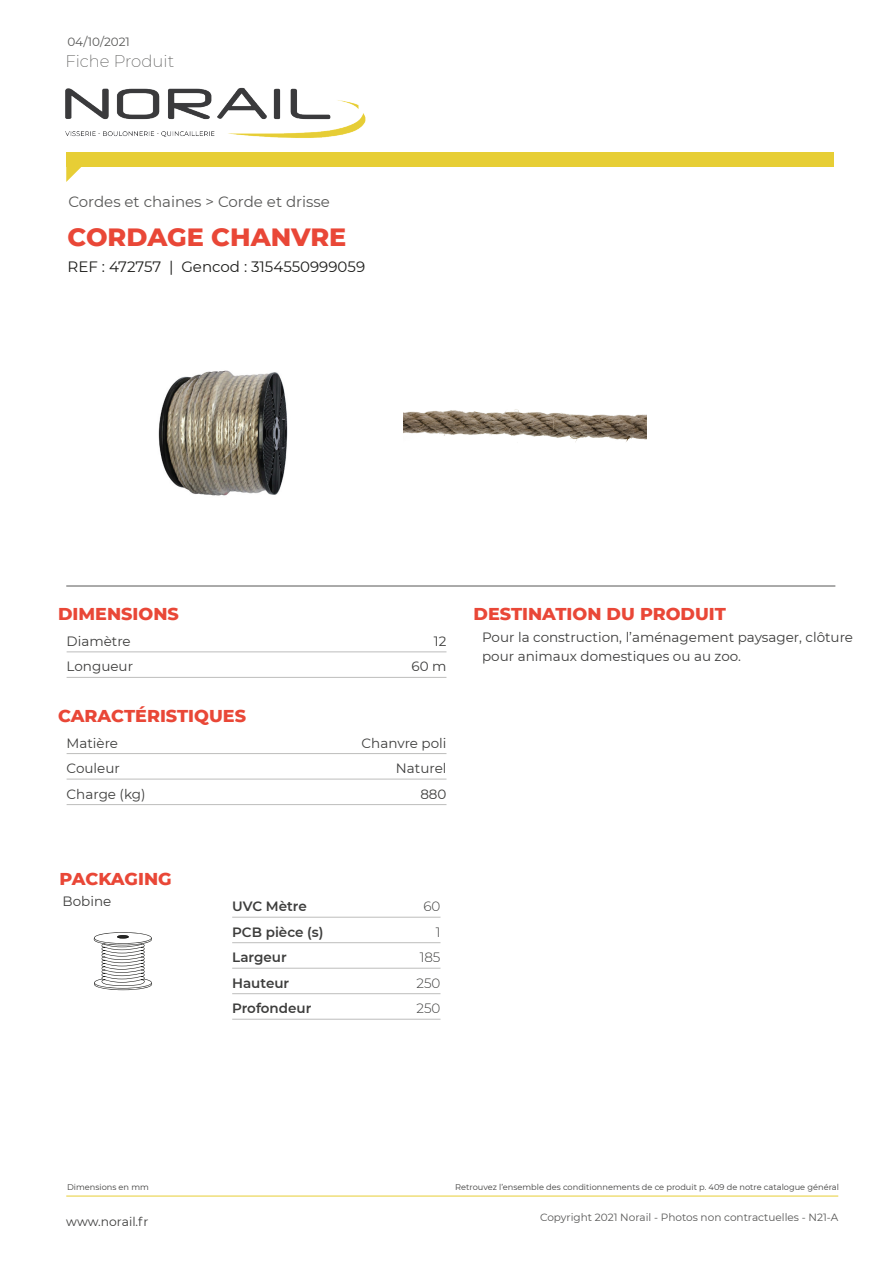
<style>
.page{position:relative;width:893px;height:1263px;background:#fff}
.page>*{position:absolute;margin:0;border:0;box-sizing:border-box;transform-origin:0 0}
.t1{font:800 25.5px "Montserrat";color:#e94737}
.t2{font:800 17.55px "Montserrat";color:#e94737}
.t3{font:200 16.5px "Montserrat";color:#575756}
.t4{font:15px "Montserrat";color:#1d1d1b}
.t5{font:15px "Montserrat";color:#575756}
.t6{font:13.5px/19.5px "Montserrat";color:#3d3d3c}
.t7{font:600 13.5px "Montserrat";color:#3d3d3c}
.t8{font:300 13.5px "Montserrat";color:#3d3d3c}
.t9{font:12.3px "Montserrat";color:#3d3d3c}
.t10{font:12px "Montserrat";color:#575756}
.t11{font:10.5px "Montserrat";color:#575756}
.t12{font:8.25px "Montserrat";color:#3d3d3c}
</style>
<div class="page">
<div style="left:66px;top:152px;width:767px;height:15px;background:#e7ce35"></div>
<svg style="left:66px;top:167px;width:15px;height:15px"></svg>
<img style="left:65px;top:87px;width:301px;height:51px">
<hr style="left:66px;top:586px;width:769px;height:1px;background:#575756">
<hr style="left:66px;top:1196px;width:772px;height:1px;background:#e7ce35">
<hr style="left:67px;top:651px;width:379px;height:1px;background:#bdbdbc">
<hr style="left:67px;top:677px;width:379px;height:1px;background:#bdbdbc">
<hr style="left:67px;top:753px;width:379px;height:1px;background:#bdbdbc">
<hr style="left:67px;top:779px;width:379px;height:1px;background:#bdbdbc">
<hr style="left:67px;top:804px;width:379px;height:1px;background:#bdbdbc">
<hr style="left:232px;top:917px;width:208px;height:1px;background:#bdbdbc">
<hr style="left:232px;top:942px;width:208px;height:1px;background:#bdbdbc">
<hr style="left:232px;top:968px;width:208px;height:1px;background:#bdbdbc">
<hr style="left:232px;top:993px;width:208px;height:1px;background:#bdbdbc">
<hr style="left:232px;top:1019px;width:208px;height:1px;background:#bdbdbc">
<svg style="left:94px;top:932px;width:58px;height:58px"></svg>
<img style="left:404px;top:409px;width:243px;height:33px">
<img style="left:158px;top:370px;width:130px;height:126px">
<p class="t10" style="left:67px;top:33px;width:64px">04/10/2021</p>
<p class="t3" style="left:65px;top:50px;width:110px">Fiche Produit</p>
<p class="t5" style="left:68px;top:192px;width:263px">Cordes et chaines &gt; Corde et drisse</p>
<p class="t1" style="left:68px;top:219px;width:280px">CORDAGE CHANVRE</p>
<p class="t4" style="left:68px;top:256px;width:299px">REF : 472757 | Gencod : 3154550999059</p>
<p class="t2" style="left:58px;top:601px;width:122px">DIMENSIONS</p>
<p class="t6" style="left:67px;top:631px;width:66px">Diamètre</p>
<p class="t6" style="left:434px;top:631px;width:14px">12</p>
<p class="t6" style="left:67px;top:656px;width:68px">Longueur</p>
<p class="t6" style="left:411px;top:656px;width:37px">60 m</p>
<p class="t2" style="left:58px;top:703px;width:189px">CARACTÉRISTIQUES</p>
<p class="t6" style="left:67px;top:732px;width:53px">Matière</p>
<p class="t6" style="left:362px;top:732px;width:86px">Chanvre poli</p>
<p class="t6" style="left:67px;top:758px;width:55px">Couleur</p>
<p class="t6" style="left:396px;top:758px;width:52px">Naturel</p>
<p class="t6" style="left:67px;top:783px;width:80px">Charge (kg)</p>
<p class="t6" style="left:420px;top:783px;width:28px">880</p>
<p class="t2" style="left:60px;top:866px;width:114px">PACKAGING</p>
<p class="t6" style="left:63px;top:891px;width:50px">Bobine</p>
<p class="t7" style="left:232px;top:897px;width:76px">UVC Mètre</p>
<p class="t8" style="left:423px;top:897px;width:19px">60</p>
<p class="t7" style="left:232px;top:922px;width:93px">PCB pièce (s)</p>
<p class="t8" style="left:436px;top:923px;width:6px">1</p>
<p class="t7" style="left:232px;top:948px;width:56px">Largeur</p>
<p class="t8" style="left:420px;top:948px;width:22px">185</p>
<p class="t7" style="left:232px;top:973px;width:59px">Hauteur</p>
<p class="t8" style="left:416px;top:974px;width:26px">250</p>
<p class="t7" style="left:232px;top:999px;width:81px">Profondeur</p>
<p class="t8" style="left:416px;top:999px;width:26px">250</p>
<p class="t2" style="left:474px;top:601px;width:254px">DESTINATION DU PRODUIT</p>
<p class="t6" style="left:482px;top:627px;width:373px">Pour la construction, l’aménagement paysager, clôture pour animaux domestiques ou au zoo.</p>
<p class="t12" style="left:67px;top:1182px;width:83px">Dimensions en mm</p>
<p class="t12" style="left:455px;top:1182px;width:385px">Retrouvez l’ensemble des conditionnements de ce produit p. 409 de notre catalogue général</p>
<p class="t9" style="left:66px;top:1213px;width:84px">www.norail.fr</p>
<p class="t11" style="left:540px;top:1209px;width:300px">Copyright 2021 Norail - Photos non contractuelles - N21-A</p>
</div>
